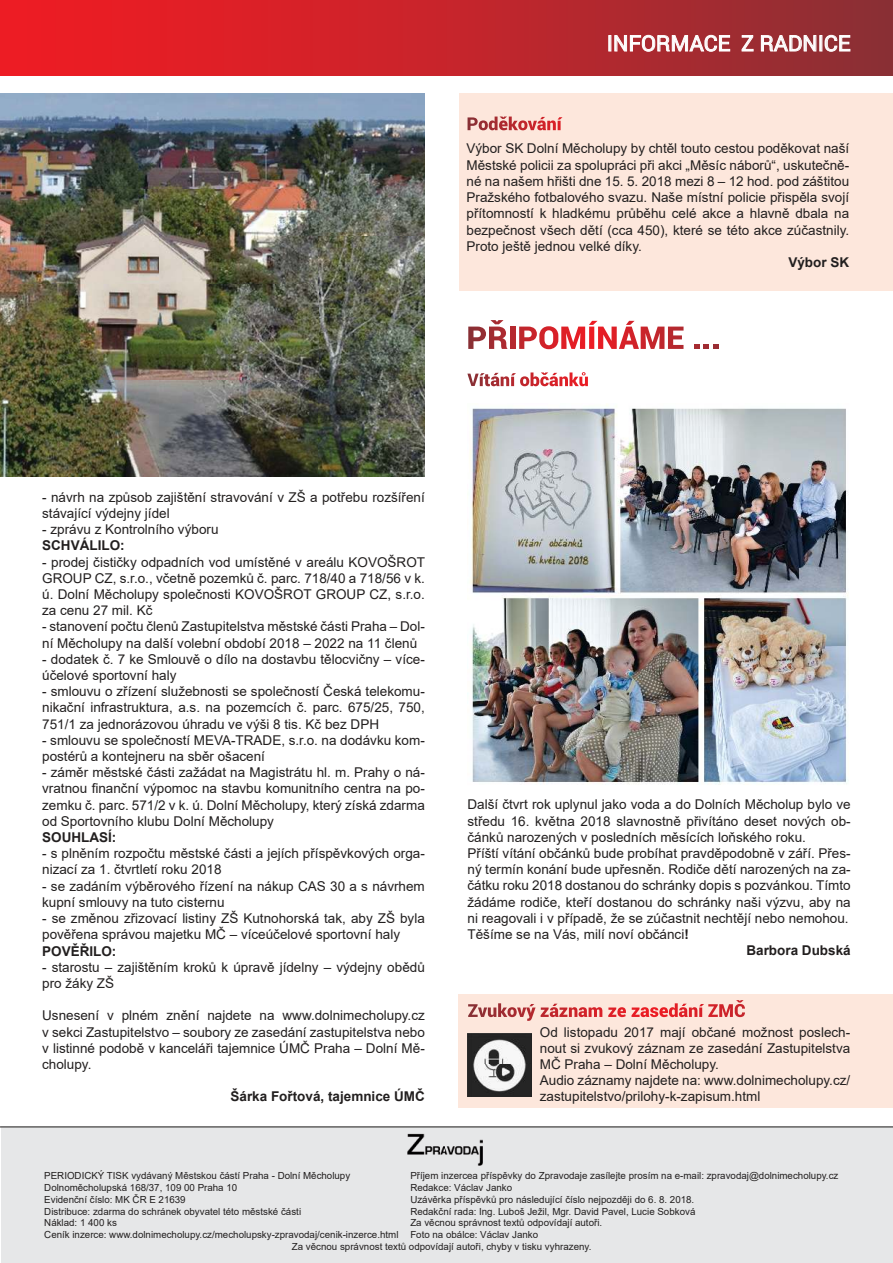
<style>
.page{position:relative;width:893px;height:1263px;background:#fff}
.page>*{position:absolute;margin:0;border:0;box-sizing:border-box;transform-origin:0 0}
.t1{font:21.75px "Roboto";color:#fff}
.t2{font:13.5px/16.2px "Arial";color:#221f1f}
.t3{font:700 13.5px "Arial";color:#221f1f}
.t4{font:9.75px/11.7px "Arial";color:#221f1f}
.s1{font-weight:700}
</style>
<div class="page">
<div style="left:459px;top:994px;width:434px;height:114px;background:#fde7dc"></div>
<img style="left:0;top:0;width:893px;height:75px">
<svg style="left:614px;top:35px;width:116px;height:17px;background:#c57276"></svg>
<svg style="left:741px;top:35px;width:13px;height:17px"></svg>
<svg style="left:761px;top:35px;width:56px;height:17px"></svg>
<svg style="left:824px;top:35px;width:27px;height:17px"></svg>
<div style="left:1px;top:1126px;width:892px;height:137px;background:#e6e7e8"></div>
<hr style="left:0;top:1126px;width:893px;height:1px;background:#221f1f">
<img style="left:408px;top:1133px;width:75px;height:33px">
<img style="left:0;top:94px;width:425px;height:382px">
<svg style="left:468px;top:1004px;width:28px;height:13px"></svg>
<img style="left:498px;top:1003px;width:9px;height:14px">
<svg style="left:507px;top:1007px;width:19px;height:10px"></svg>
<img style="left:526px;top:1004px;width:9px;height:17px">
<svg style="left:541px;top:1004px;width:61px;height:13px"></svg>
<svg style="left:608px;top:1007px;width:60px;height:10px"></svg>
<img style="left:669px;top:1003px;width:9px;height:14px">
<svg style="left:679px;top:1004px;width:39px;height:13px"></svg>
<img style="left:719px;top:1004px;width:14px;height:13px">
<img style="left:735px;top:1000px;width:10px;height:17px">
<img style="left:468px;top:1033px;width:63px;height:64px">
<img style="left:468px;top:327px;width:18px;height:22px">
<img style="left:489px;top:320px;width:18px;height:29px">
<img style="left:510px;top:327px;width:5px;height:22px">
<img style="left:519px;top:327px;width:18px;height:22px">
<img style="left:539px;top:326px;width:19px;height:23px">
<img style="left:561px;top:327px;width:24px;height:22px">
<img style="left:589px;top:321px;width:8px;height:28px">
<img style="left:598px;top:327px;width:19px;height:22px">
<img style="left:619px;top:321px;width:20px;height:28px">
<img style="left:641px;top:327px;width:23px;height:22px">
<img style="left:668px;top:327px;width:15px;height:22px">
<svg style="left:694px;top:345px;width:24px;height:4px"></svg>
<svg style="left:467px;top:373px;width:62px;height:13px"></svg>
<img style="left:530px;top:372px;width:19px;height:14px">
<svg style="left:549px;top:373px;width:19px;height:13px"></svg>
<img style="left:569px;top:372px;width:19px;height:14px">
<img style="left:469px;top:405px;width:379px;height:380px">
<div style="left:460px;top:94px;width:433px;height:197px;background:#fde7dc"></div>
<svg style="left:468px;top:117px;width:94px;height:13px"></svg>
<h1 class="t1" style="left:607px;top:31px;width:245px">INFORMACE Z RADNICE</h1>
<p class="t2" style="left:466px;top:141px;width:384px;text-align:justify">Výbor SK Dolní Měcholupy by chtěl touto cestou poděkovat naší Městské policii za spolupráci při akci „Měsíc náborů“, uskutečně&shy;né na našem hřišti dne 15. 5. 2018 mezi 8 – 12 hod. pod záštitou Pražského fotbalového svazu. Naše místní policie přispěla svojí přítomností k hladkému průběhu celé akce a hlavně dbala na bezpečnost všech dětí (cca 450), které se této akce zúčastnily.<br>Proto ještě jednou velké díky.</p>
<p class="t3" style="left:788px;top:253px;width:62px">Výbor SK</p>
<p class="t2" style="left:42px;top:489px;width:384px">- návrh na způsob zajištění stravování v ZŠ a potřebu rozšíření stávající výdejny jídel</p>
<p class="t2" style="left:42px;top:521px;width:178px">- zprávu z Kontrolního výboru</p>
<p class="t3" style="left:42px;top:536px;width:84px">SCHVÁLILO:</p>
<p class="t2" style="left:42px;top:554px;width:384px;text-align:justify">- prodej čističky odpadních vod umístěné v areálu KOVOŠROT GROUP CZ, s.r.o., včetně pozemků č. parc. 718/40 a 718/56 v k. ú. Dolní Měcholupy společnosti KOVOŠROT GROUP CZ, s.r.o. za cenu 27 mil. Kč</p>
<p class="t2" style="left:42px;top:618px;width:384px">- stanovení počtu členů Zastupitelstva městské části Praha – Dol&shy;ní Měcholupy na další volební období 2018 – 2022 na 11 členů</p>
<p class="t2" style="left:42px;top:651px;width:384px">- dodatek č. 7 ke Smlouvě o dílo na dostavbu tělocvičny – více&shy;účelové sportovní haly</p>
<p class="t2" style="left:42px;top:683px;width:384px;text-align:justify">- smlouvu o zřízení služebnosti se společností Česká telekomu&shy;nikační infrastruktura, a.s. na pozemcích č. parc. 675/25, 750, 751/1 za jednorázovou úhradu ve výši 8 tis. Kč bez DPH</p>
<p class="t2" style="left:42px;top:732px;width:384px">- smlouvu se společností MEVA-TRADE, s.r.o. na dodávku kom&shy;postérů a kontejneru na sběr ošacení</p>
<p class="t2" style="left:42px;top:764px;width:384px;text-align:justify">- záměr městské části zažádat na Magistrátu hl. m. Prahy o ná&shy;vratnou finanční výpomoc na stavbu komunitního centra na po&shy;zemku č. parc. 571/2 v k. ú. Dolní Měcholupy, který získá zdarma od Sportovního klubu Dolní Měcholupy</p>
<p class="t3" style="left:42px;top:828px;width:76px">SOUHLASÍ:</p>
<p class="t2" style="left:42px;top:845px;width:384px">- s plněním rozpočtu městské části a jejích příspěvkových orga&shy;nizací za 1. čtvrtletí roku 2018</p>
<p class="t2" style="left:42px;top:878px;width:384px">- se zadáním výběrového řízení na nákup CAS 30 a s návrhem kupní smlouvy na tuto cisternu</p>
<p class="t2" style="left:42px;top:910px;width:384px">- se změnou zřizovací listiny ZŠ Kutnohorská tak, aby ZŠ byla pověřena správou majetku MČ – víceúčelové sportovní haly</p>
<p class="t3" style="left:42px;top:941px;width:76px">POVĚŘILO:</p>
<p class="t2" style="left:42px;top:959px;width:384px">- starostu – zajištěním kroků k úpravě jídelny – výdejny obědů pro žáky ZŠ</p>
<p class="t2" style="left:42px;top:1007px;width:384px;text-align:justify">Usnesení v plném znění najdete na www.dolnimecholupy.cz v sekci Zastupitelstvo – soubory ze zasedání zastupitelstva nebo v listinné podobě v kanceláři tajemnice ÚMČ Praha – Dolní Mě&shy;cholupy.</p>
<p class="t3" style="left:231px;top:1087px;width:196px">Šárka Fořtová, tajemnice ÚMČ</p>
<p class="t2" style="left:467px;top:796px;width:385px">Další čtvrt rok uplynul jako voda a do Dolních Měcholup bylo ve</p>
<p class="t2" style="left:467px;top:812px;width:385px">středu 16. května 2018 slavnostně přivítáno deset nových ob-</p>
<p class="t2" style="left:467px;top:829px;width:340px">čánků narozených v posledních měsících loňského roku.</p>
<p class="t2" style="left:467px;top:845px;width:385px">Příští vítání občánků bude probíhat pravděpodobně v září. Přes-</p>
<p class="t2" style="left:467px;top:861px;width:385px">ný termín konání bude upřesněn. Rodiče dětí narozených na za-</p>
<p class="t2" style="left:467px;top:877px;width:385px">čátku roku 2018 dostanou do schránky dopis s pozvánkou. Tímto</p>
<p class="t2" style="left:467px;top:893px;width:385px">žádáme rodiče, kteří dostanou do schránky naši výzvu, aby na</p>
<p class="t2" style="left:467px;top:910px;width:383px">ni reagovali i v případě, že se zúčastnit nechtějí nebo nemohou.</p>
<p class="t2" style="left:467px;top:926px;width:223px">Těšíme se na Vás, milí noví občánci<span class="s1">!</span></p>
<p class="t3" style="left:746px;top:941px;width:106px">Barbora Dubská</p>
<p class="t2" style="left:540px;top:1024px;width:312px">Od listopadu 2017 mají občané možnost poslech&shy;nout si zvukový záznam ze zasedání Zastupitelstva MČ Praha – Dolní Měcholupy.<br>Audio záznamy najdete na: www.dolnimecholupy.cz/ zastupitelstvo/prilohy-k-zapisum.html</p>
<p class="t4" style="left:44px;top:1170px;width:307px">PERIODICKÝ TISK vydávaný Městskou částí Praha - Dolní Měcholupy</p>
<p class="t4" style="left:44px;top:1182px;width:194px">Dolnoměcholupská 168/37, 109 00 Praha 10</p>
<p class="t4" style="left:44px;top:1193px;width:143px">Evidenční číslo: MK ČR E 21639</p>
<p class="t4" style="left:44px;top:1205px;width:258px">Distribuce: zdarma do schránek obyvatel této městské části</p>
<p class="t4" style="left:44px;top:1217px;width:74px">Náklad: 1 400 ks</p>
<p class="t4" style="left:44px;top:1228px;width:356px">Ceník inzerce: www.dolnimecholupy.cz/mecholupsky-zpravodaj/cenik-inzerce.html</p>
<p class="t4" style="left:292px;top:1240px;width:301px">Za věcnou správnost textů odpovídají autoři, chyby v tisku vyhrazeny.</p>
<p class="t4" style="left:410px;top:1170px;width:430px">Příjem inzercea příspěvky do Zpravodaje zasílejte prosím na e-mail: zpravodaj@dolnimecholupy.cz Redakce: Václav Janko<br>Uzávěrka příspěvků pro následující číslo nejpozději do 6. 8. 2018.<br>Redakční rada: Ing. Luboš Ježil, Mgr. David Pavel, Lucie Sobková<br>Za věcnou správnost textů odpovídají autoři.<br>Foto na obálce: Václav Janko</p>
</div>
